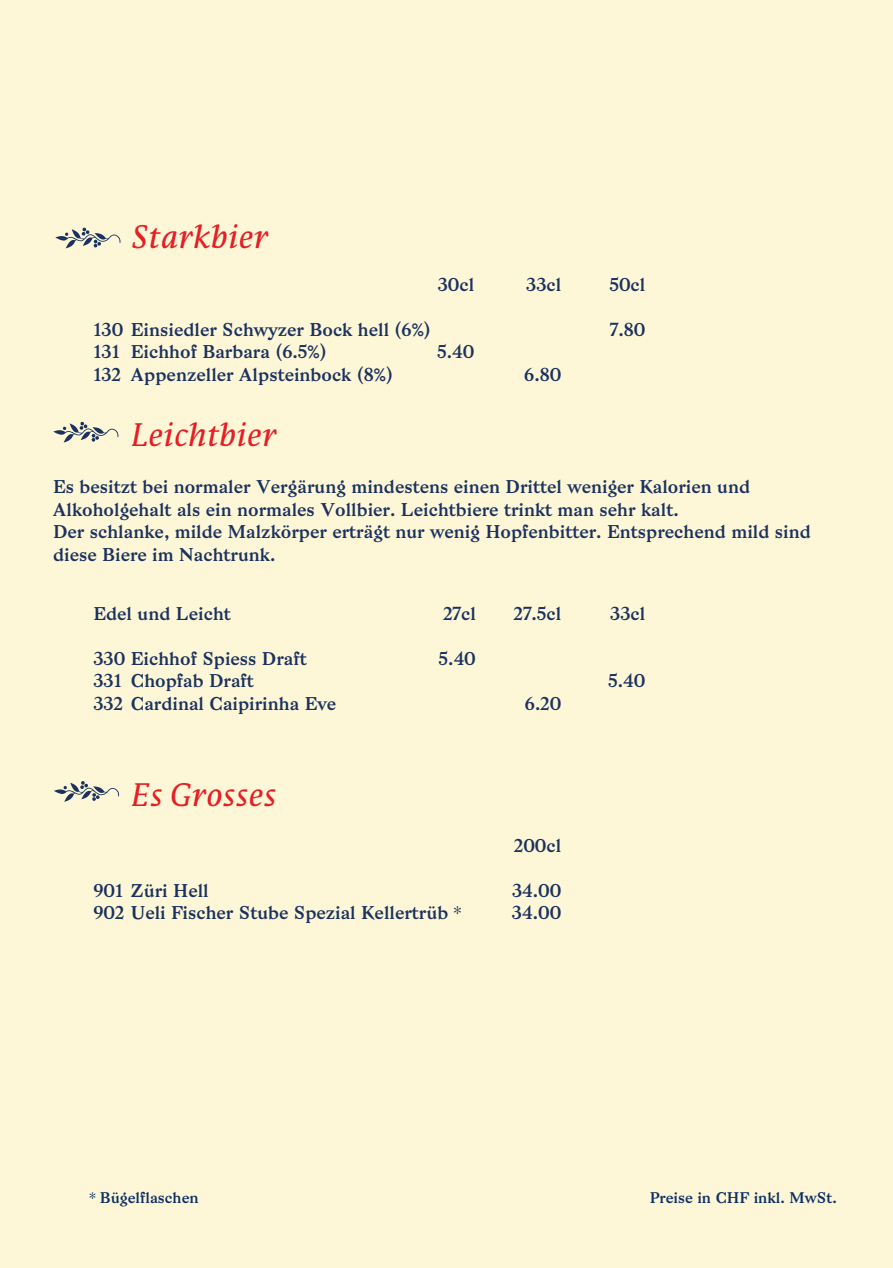
<style>
.page{position:relative;width:893px;height:1268px;background:#fff}
.page>*{position:absolute;margin:0;border:0;box-sizing:border-box;transform-origin:0 0}
.t1{font:italic 30px "Parable OT";color:#e41f25}
.t2{font:18px/22.5px "Bagnard";color:#1b325f}
.t3{font:15px "Bagnard";color:#0d2f63}
.s1{font-family:"Gill Sans"}
</style>
<div class="page">
<div style="left:0;top:0;width:893px;height:1267px;background:#fef7d7"></div>
<svg style="left:53px;top:421px;width:66px;height:21px"></svg>
<svg style="left:55px;top:227px;width:66px;height:21px"></svg>
<svg style="left:54px;top:781px;width:65px;height:20px"></svg>
<h1 class="t1" style="left:131px;top:217px;width:139px">Starkbier</h1>
<p class="t2" style="left:438px;top:273px;width:38px">30cl</p>
<p class="t2" style="left:526px;top:273px;width:37px">33cl</p>
<p class="t2" style="left:609px;top:273px;width:38px">50cl</p>
<p class="t2" style="left:93px;top:318px;width:339px">130 Einsiedler Schwyzer Bock hell (6<span class="s1">%</span>)</p>
<p class="t2" style="left:610px;top:318px;width:37px">7.80</p>
<p class="t2" style="left:93px;top:340px;width:235px">131 Eichhof Barbara (6.5<span class="s1">%</span>)</p>
<p class="t2" style="left:437px;top:340px;width:39px">5.40</p>
<p class="t2" style="left:93px;top:363px;width:301px">132 Appenzeller Alpsteinbock (8<span class="s1">%</span>)</p>
<p class="t2" style="left:524px;top:363px;width:39px">6.80</p>
<h1 class="t1" style="left:131px;top:415px;width:147px">Leichtbier</h1>
<p class="t2" style="left:53px;top:475px;width:759px">Es besitzt bei normaler Vergärung mindestens einen Drittel weniger Kalorien und Alkoholgehalt als ein normales Vollbier. Leichtbiere trinkt man sehr kalt.<br>Der schlanke, milde Malzkörper erträgt nur wenig Hopfenbitter. Entsprechend mild sind diese Biere im Nachtrunk.</p>
<p class="t2" style="left:93px;top:602px;width:139px">Edel und Leicht</p>
<p class="t2" style="left:443px;top:602px;width:34px">27cl</p>
<p class="t2" style="left:514px;top:602px;width:49px">27.5cl</p>
<p class="t2" style="left:610px;top:602px;width:37px">33cl</p>
<p class="t2" style="left:93px;top:647px;width:215px">330 Eichhof Spiess Draft</p>
<p class="t2" style="left:439px;top:647px;width:39px">5.40</p>
<p class="t2" style="left:93px;top:669px;width:162px">331 Chopfab Draft</p>
<p class="t2" style="left:608px;top:669px;width:39px">5.40</p>
<p class="t2" style="left:93px;top:692px;width:244px">332 Cardinal Caipirinha Eve</p>
<p class="t2" style="left:525px;top:692px;width:38px">6.20</p>
<h1 class="t1" style="left:131px;top:774px;width:147px">Es Grosses</h1>
<p class="t2" style="left:514px;top:834px;width:49px">200cl</p>
<p class="t2" style="left:93px;top:879px;width:117px">901 Züri Hell</p>
<p class="t2" style="left:512px;top:879px;width:51px">34.00</p>
<p class="t2" style="left:93px;top:901px;width:369px">902 Ueli Fischer Stube Spezial Kellertrüb <span class="s1">*</span></p>
<p class="t2" style="left:512px;top:901px;width:51px">34.00</p>
<p class="t3" style="left:89px;top:1187px;width:111px"><span class="s1">*</span> Bügelflaschen</p>
<p class="t3" style="left:650px;top:1187px;width:189px">Preise in CHF inkl. MwSt.</p>
</div>
